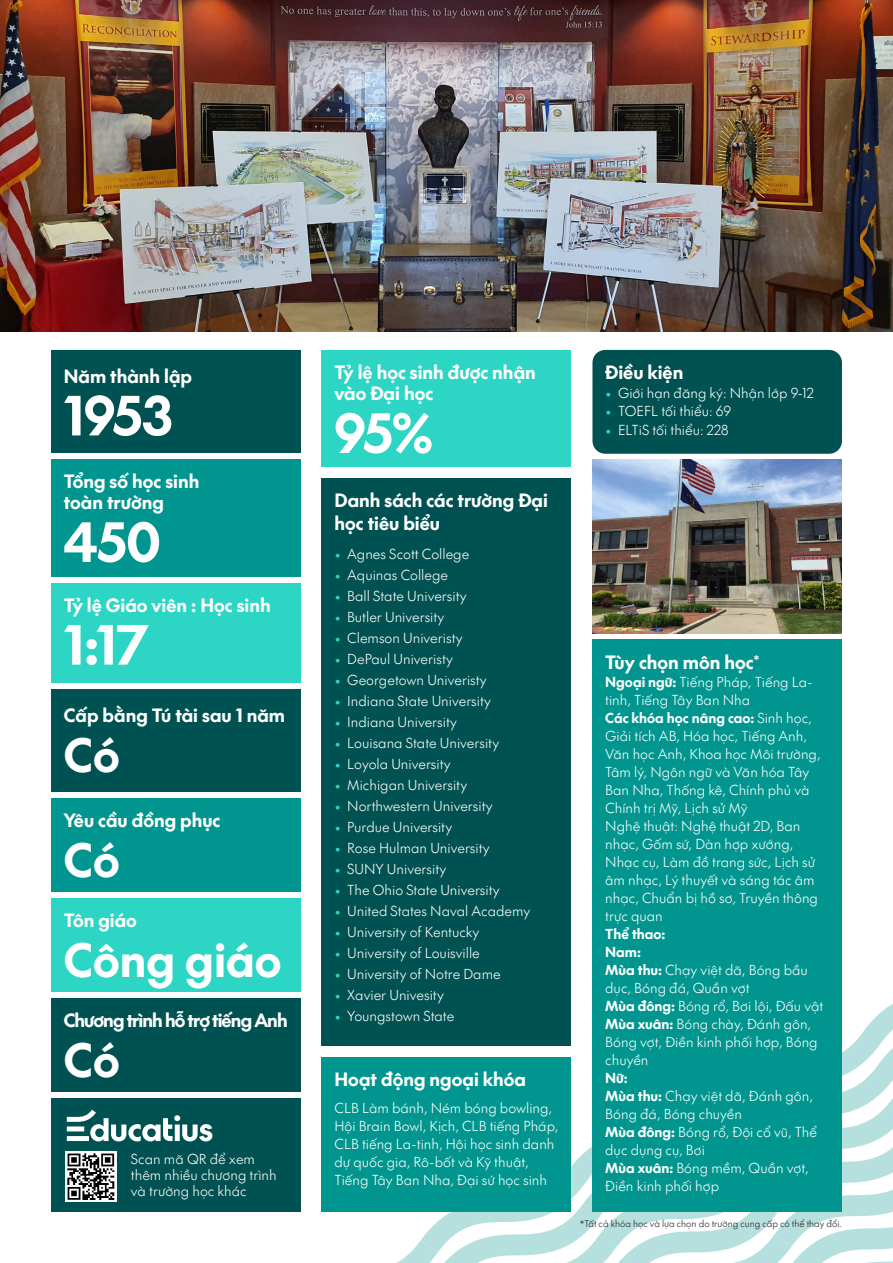
<style>
.page{position:relative;width:893px;height:1263px;background:#fff}
.page>*{position:absolute;margin:0;border:0;box-sizing:border-box;transform-origin:0 0}
.t1{font:52.5px "SVN The Future Bold";color:#fff}
.t2{font:45px "SVN The Future Bold";color:#fff}
.t3{font:18px/22.5px "SVN The Future Bold";color:#fff}
.t4{font:18px "SVN The Future Bold";letter-spacing:-.05em;color:#fff}
.t5{font:13.5px/18px "SVN The Future Light";color:#fff}
.t6{font:13.5px "SVN The Future Bold";color:#fff}
.Student_options{font:9px "SVN The Future Light";color:#231f20}
.s1{font-family:"The Future";font-weight:300;color:#2cd5c4}
.s2{font-family:"SVN The Future Bold"}
</style>
<div class="page">
<svg style="left:389px;top:1004px;width:504px;height:259px"></svg>
<div style="left:322px;top:478px;width:249px;height:567px;background:#005151"></div>
<div style="left:592px;top:350px;width:250px;height:104px;background:#005151;border-radius:13px"></div>
<div style="left:592px;top:639px;width:250px;height:573px;background:#00968f"></div>
<div style="left:322px;top:1057px;width:249px;height:155px;background:#00968f"></div>
<div style="left:322px;top:350px;width:249px;height:116px;background:#2cd5c4"></div>
<div style="left:51px;top:459px;width:249px;height:118px;background:#00968f"></div>
<div style="left:51px;top:583px;width:249px;height:100px;background:#2cd5c4"></div>
<div style="left:51px;top:689px;width:249px;height:103px;background:#005151"></div>
<div style="left:51px;top:898px;width:249px;height:94px;background:#2cd5c4"></div>
<div style="left:51px;top:798px;width:249px;height:94px;background:#00968f"></div>
<div style="left:51px;top:350px;width:249px;height:102px;background:#005151"></div>
<div style="left:51px;top:1098px;width:249px;height:114px;background:#005151"></div>
<img style="left:66px;top:1151px;width:51px;height:51px">
<svg style="left:67px;top:1110px;width:145px;height:31px"></svg>
<div style="left:51px;top:998px;width:249px;height:94px;background:#005151"></div>
<img style="left:0;top:0;width:893px;height:332px">
<img style="left:592px;top:459px;width:250px;height:174px">
<p class="t3" style="left:64px;top:363px;width:130px">Năm thành lập</p>
<p class="t1" style="left:64px;top:373px;width:110px">1953</p>
<p class="t3" style="left:64px;top:468px;width:137px">Tổng số học sinh</p>
<p class="t3" style="left:64px;top:490px;width:102px">toàn trường</p>
<p class="t1" style="left:64px;top:500px;width:98px">450</p>
<p class="t3" style="left:64px;top:593px;width:208px">Tỷ lệ Giáo viên : Học sinh</p>
<p class="t1" style="left:64px;top:602px;width:86px">1:17</p>
<p class="t3" style="left:64px;top:703px;width:223px">Cấp bằng Tú tài sau 1 năm</p>
<p class="t2" style="left:64px;top:719px;width:57px">Có</p>
<p class="t3" style="left:64px;top:808px;width:158px">Yêu cầu đồng phục</p>
<p class="t2" style="left:64px;top:823px;width:57px">Có</p>
<p class="t3" style="left:64px;top:908px;width:75px">Tôn giáo</p>
<p class="t2" style="left:64px;top:923px;width:219px">Công giáo</p>
<p class="t4" style="left:64px;top:1006px;width:225px">Chương trình hỗ trợ tiếng Anh</p>
<p class="t2" style="left:64px;top:1023px;width:57px">Có</p>
<p class="t5" style="left:131px;top:1150px;width:147px;line-height:16.2px">Scan mã QR để xem thêm nhiều chương trình và trường học khác</p>
<p class="t3" style="left:334px;top:360px;width:203px;line-height:21.6px">Tỷ lệ học sinh được nhận vào Đại học</p>
<p class="t1" style="left:334px;top:391px;width:100px">95%</p>
<p class="t3" style="left:334px;top:488px;width:215px">Danh sách các trường Đại học tiêu biểu</p>
<p class="t5" style="left:334px;top:544px;width:136px"><span class="s1">•</span> Agnes Scott College</p>
<p class="t5" style="left:334px;top:565px;width:115px"><span class="s1">•</span> Aquinas College</p>
<p class="t5" style="left:334px;top:586px;width:134px"><span class="s1">•</span> Ball State University</p>
<p class="t5" style="left:334px;top:607px;width:111px"><span class="s1">•</span> Butler University</p>
<p class="t5" style="left:334px;top:628px;width:130px"><span class="s1">•</span> Clemson Univeristy</p>
<p class="t5" style="left:334px;top:649px;width:120px"><span class="s1">•</span> DePaul Univeristy</p>
<p class="t5" style="left:334px;top:670px;width:154px"><span class="s1">•</span> Georgetown Univeristy</p>
<p class="t5" style="left:334px;top:691px;width:158px"><span class="s1">•</span> Indiana State University</p>
<p class="t5" style="left:334px;top:712px;width:124px"><span class="s1">•</span> Indiana University</p>
<p class="t5" style="left:334px;top:733px;width:166px"><span class="s1">•</span> Louisana State University</p>
<p class="t5" style="left:334px;top:754px;width:118px"><span class="s1">•</span> Loyola University</p>
<p class="t5" style="left:334px;top:775px;width:134px"><span class="s1">•</span> Michigan University</p>
<p class="t5" style="left:334px;top:796px;width:160px"><span class="s1">•</span> Northwestern University</p>
<p class="t5" style="left:334px;top:817px;width:119px"><span class="s1">•</span> Purdue University</p>
<p class="t5" style="left:334px;top:838px;width:157px"><span class="s1">•</span> Rose Hulman University</p>
<p class="t5" style="left:334px;top:859px;width:113px"><span class="s1">•</span> SUNY University</p>
<p class="t5" style="left:334px;top:880px;width:167px"><span class="s1">•</span> The Ohio State University</p>
<p class="t5" style="left:334px;top:901px;width:197px"><span class="s1">•</span> United States Naval Academy</p>
<p class="t5" style="left:334px;top:922px;width:146px"><span class="s1">•</span> University of Kentucky</p>
<p class="t5" style="left:334px;top:943px;width:147px"><span class="s1">•</span> University of Louisville</p>
<p class="t5" style="left:334px;top:964px;width:168px"><span class="s1">•</span> University of Notre Dame</p>
<p class="t5" style="left:334px;top:985px;width:111px"><span class="s1">•</span> Xavier Univesity</p>
<p class="t5" style="left:334px;top:1006px;width:121px"><span class="s1">•</span> Youngstown State</p>
<p class="t3" style="left:334px;top:1067px;width:193px">Hoạt động ngoại khóa</p>
<p class="t5" style="left:334px;top:1098px;width:225px">CLB Làm bánh, Ném bóng bowling, Hội Brain Bowl, Kịch, CLB tiếng Pháp, CLB tiếng La-tinh, Hội học sinh danh dự quốc gia, Rô-bốt và Kỹ thuật, Tiếng Tây Ban Nha, Đại sứ học sinh</p>
<p class="t3" style="left:605px;top:359px;width:80px">Điều kiện</p>
<p class="t5" style="left:605px;top:383px;width:210px"><span class="s1">•</span> Giới hạn đăng ký: Nhận lớp 9-12</p>
<p class="t5" style="left:605px;top:401px;width:127px"><span class="s1">•</span> TOEFL tối thiểu: 69</p>
<p class="t5" style="left:605px;top:420px;width:125px"><span class="s1">•</span> ELTiS tối thiểu: 228</p>
<p class="t3" style="left:605px;top:649px;width:156px">Tùy chọn môn học<sup>*</sup></p>
<p class="t5" style="left:605px;top:672px;width:209px"><span class="s2">Ngoại ngữ:</span> Tiếng Pháp, Tiếng La&shy;tinh, Tiếng Tây Ban Nha</p>
<p class="t5" style="left:605px;top:708px;width:217px"><span class="s2">Các khóa học nâng cao:</span> Sinh học,<br>Giải tích AB, Hóa học, Tiếng Anh,<br>Văn học Anh, Khoa học Môi trường,<br>Tâm lý, Ngôn ngữ và Văn hóa Tây<br>Ban Nha, Thống kê, Chính phủ và<br>Chính trị Mỹ, Lịch sử Mỹ</p>
<p class="t5" style="left:605px;top:816px;width:214px">Nghệ thuật: Nghệ thuật 2D, Ban nhạc, Gốm sứ, Dàn hợp xướng,<br>Nhạc cụ, Làm đồ trang sức, Lịch sử âm nhạc, Lý thuyết và sáng tác âm nhạc, Chuẩn bị hồ sơ, Truyền thông trực quan</p>
<p class="t6" style="left:605px;top:922px;width:62px">Thể thao:</p>
<p class="t6" style="left:605px;top:940px;width:37px">Nam:</p>
<p class="t5" style="left:605px;top:960px;width:204px"><span class="s2">Mùa thu:</span> Chạy việt dã, Bóng bầu dục, Bóng đá, Quần vợt</p>
<p class="t5" style="left:605px;top:996px;width:220px"><span class="s2">Mùa đông:</span> Bóng rổ, Bơi lội, Đấu vật</p>
<p class="t5" style="left:605px;top:1014px;width:214px"><span class="s2">Mùa xuân:</span> Bóng chày, Đánh gôn,<br>Bóng vợt, Điền kinh phối hợp, Bóng chuyền</p>
<p class="t6" style="left:605px;top:1066px;width:24px">Nữ:</p>
<p class="t5" style="left:605px;top:1086px;width:209px"><span class="s2">Mùa thu:</span> Chạy việt dã, Đánh gôn,<br>Bóng đá, Bóng chuyền</p>
<p class="t5" style="left:605px;top:1122px;width:213px"><span class="s2">Mùa đông:</span> Bóng rổ, Đội cổ vũ, Thể dục dụng cụ, Bơi</p>
<p class="t5" style="left:605px;top:1158px;width:205px"><span class="s2">Mùa xuân:</span> Bóng mềm, Quần vợt,<br>Điền kinh phối hợp</p>
<p class="Student_options" style="left:580px;top:1217px;width:264px">*Tất cả khóa học và lựa chọn do trường cung cấp có thể thay đổi.</p>
</div>
